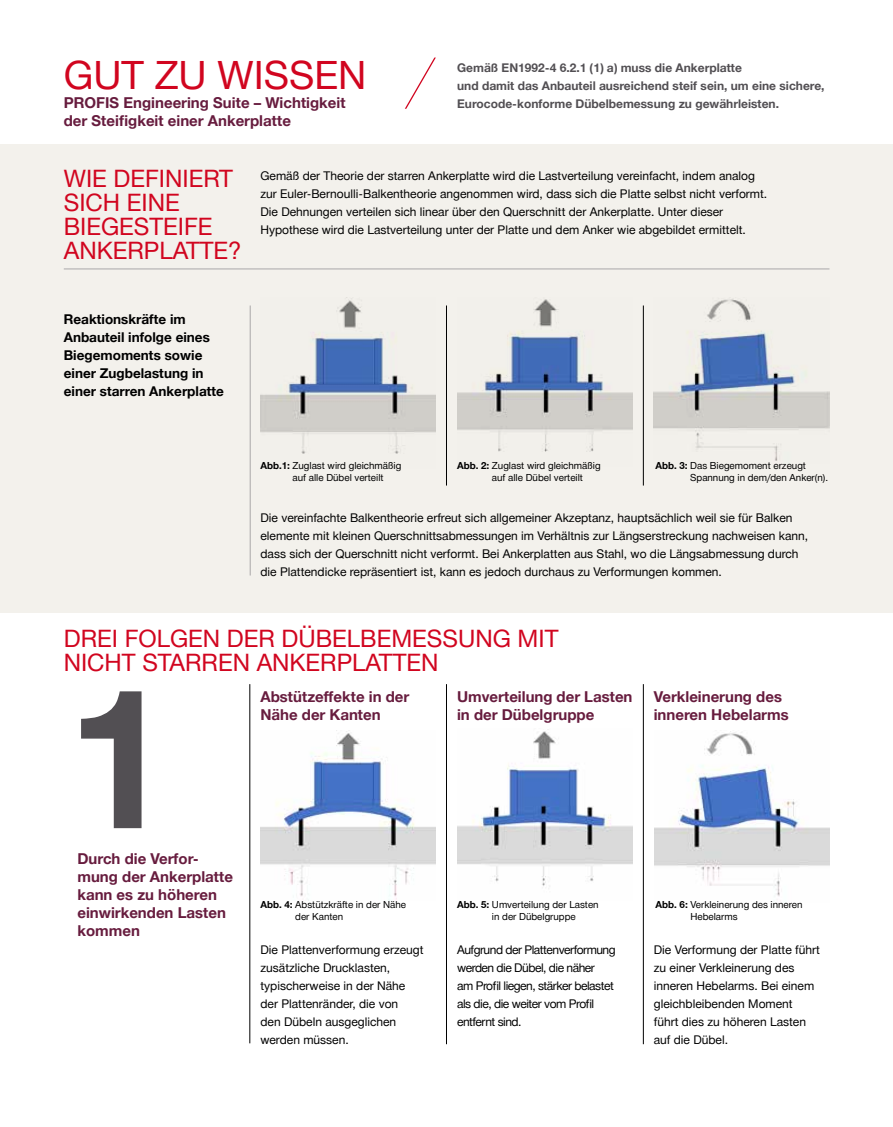
<style>
.page{position:relative;width:893px;height:1127px;background:#fff}
.page>*{position:absolute;margin:0;border:0;box-sizing:border-box;transform-origin:0 0}
.t1{font:700 194.7px "Hilti";color:#524f53}
.t2{font:39px "Hilti";color:#d1051f}
.t3{font:24px/24px "Hilti";color:#d1051f}
.t4{font:700 15px/18px "Hilti";color:#671c3e}
.t5{font:700 13.5px/18px "Hilti";color:#000}
.t6{font:12px/18px "Hilti";color:#000}
.t7{font:700 12px/18px "Hilti";color:#524f53}
.t8{font:12px/18px "Hilti";letter-spacing:-.04em;color:#000}
.t9{font:9.75px/12.8px "Hilti";color:#000}
.s1{font-weight:700}
</style>
<div class="page">
<div style="left:0;top:144px;width:893px;height:469px;background:#f3f1ec"></div>
<img style="left:260px;top:298px;width:176px;height:156px">
<img style="left:457px;top:299px;width:175px;height:153px">
<img style="left:654px;top:299px;width:175px;height:162px">
<hr style="left:64px;top:269px;width:765px;height:1px;background:#a9a7a9">
<hr style="left:250px;top:684px;width:1px;height:359px;background:#000">
<hr style="left:446px;top:305px;width:1px;height:180px;background:#000">
<hr style="left:250px;top:305px;width:1px;height:270px;background:#a9a7a9">
<hr style="left:446px;top:684px;width:1px;height:360px;background:#000">
<hr style="left:643px;top:305px;width:1px;height:180px;background:#000">
<hr style="left:643px;top:684px;width:1px;height:360px;background:#000">
<img style="left:260px;top:730px;width:176px;height:171px">
<img style="left:457px;top:731px;width:175px;height:156px">
<img style="left:654px;top:731px;width:175px;height:165px">
<svg style="left:405px;top:57px;width:31px;height:52px"></svg>
<h2 class="t2" style="left:64px;top:52px;width:304px">GUT ZU WISSEN</h2>
<p class="t7" style="left:457px;top:59px;width:369px">Gemäß EN1992-4 6.2.1 (1) a) muss die Ankerplatte<br>und damit das Anbauteil ausreichend steif sein, um eine sichere,</p>
<p class="t4" style="left:64px;top:94px;width:283px">PROFIS Engineering Suite – Wichtigkeit</p>
<p class="t7" style="left:457px;top:95px;width:323px">Eurocode-konforme Dübelbemessung zu gewährleisten.</p>
<p class="t4" style="left:64px;top:112px;width:229px">der Steifigkeit einer Ankerplatte</p>
<h3 class="t3" style="left:64px;top:166px;width:179px">WIE DEFINIERT<br>SICH EINE<br>BIEGESTEIFE<br>ANKERPLATTE?</h3>
<p class="t6" style="left:260px;top:167px;width:508px">Gemäß der Theorie der starren Ankerplatte wird die Lastverteilung vereinfacht, indem analog zur Euler-Bernoulli-Balkentheorie angenommen wird, dass sich die Platte selbst nicht verformt.<br>Die Dehnungen verteilen sich linear über den Querschnitt der Ankerplatte. Unter dieser Hypothese wird die Lastverteilung unter der Platte und dem Anker wie abgebildet ermittelt.</p>
<p class="t5" style="left:64px;top:310px;width:162px">Reaktionskräfte im<br>Anbauteil infolge eines<br>Biegemoments sowie einer Zugbelastung in einer starren Ankerplatte</p>
<p class="t9" style="left:293px;top:459px;width:110px;text-indent:-32px"><span class="s1">Abb.1:</span> Zuglast wird gleichmäßig auf alle Dübel verteilt</p>
<p class="t9" style="left:492px;top:459px;width:110px;text-indent:-35px"><span class="s1">Abb. 2:</span> Zuglast wird gleichmäßig auf alle Dübel verteilt</p>
<p class="t9" style="left:690px;top:459px;width:139px;text-indent:-35px"><span class="s1">Abb. 3:</span> Das Biegemoment erzeugt<br>Spannung in dem/den Anker(n).</p>
<p class="t6" style="left:260px;top:509px;width:549px">Die vereinfachte Balkentheorie erfreut sich allgemeiner Akzeptanz, hauptsächlich weil sie für Balken elemente mit kleinen Querschnittsabmessungen im Verhältnis zur Längserstreckung nachweisen kann, dass sich der Querschnitt nicht verformt. Bei Ankerplatten aus Stahl, wo die Längsabmessung durch die Plattendicke repräsentiert ist, kann es jedoch durchaus zu Verformungen kommen.</p>
<h3 class="t3" style="left:64px;top:627px;width:496px">DREI FOLGEN DER DÜBELBEMESSUNG MIT<br>NICHT STARREN ANKERPLATTEN</h3>
<h1 class="t1" style="left:64px;top:647px;width:110px">1</h1>
<p class="t4" style="left:77px;top:850px;width:157px">Durch die Verfor&shy;mung der Ankerplatte kann es zu höheren einwirkenden Lasten kommen</p>
<p class="t4" style="left:260px;top:688px;width:150px">Abstützeffekte in der<br>Nähe der Kanten</p>
<p class="t4" style="left:457px;top:688px;width:177px">Umverteilung der Lasten in der Dübelgruppe</p>
<p class="t4" style="left:654px;top:688px;width:136px">Verkleinerung des inneren Hebelarms</p>
<p class="t9" style="left:295px;top:898px;width:112px;text-indent:-35px"><span class="s1">Abb. 4:</span> Abstützkräfte in der Nähe der Kanten</p>
<p class="t9" style="left:492px;top:898px;width:108px;text-indent:-35px"><span class="s1">Abb. 5:</span> Umverteilung der Lasten in der Dübelgruppe</p>
<p class="t9" style="left:690px;top:898px;width:114px;text-indent:-35px"><span class="s1">Abb. 6:</span> Verkleinerung des inneren<br>Hebelarms</p>
<p class="t6" style="left:260px;top:941px;width:165px">Die Plattenverformung erzeugt zusätzliche Drucklasten, typischerweise in der Nähe der Plattenränder, die von<br>den Dübeln ausgeglichen werden müssen.</p>
<p class="t8" style="left:457px;top:941px;width:160px">Aufgrund der Plattenverformung werden die Dübel, die näher<br>am Profil liegen, stärker belastet als die, die weiter vom Profil entfernt sind.</p>
<p class="t6" style="left:654px;top:941px;width:168px">Die Verformung der Platte führt zu einer Verkleinerung des inneren Hebelarms. Bei einem gleichbleibenden Moment führt dies zu höheren Lasten auf die Dübel.</p>
</div>
